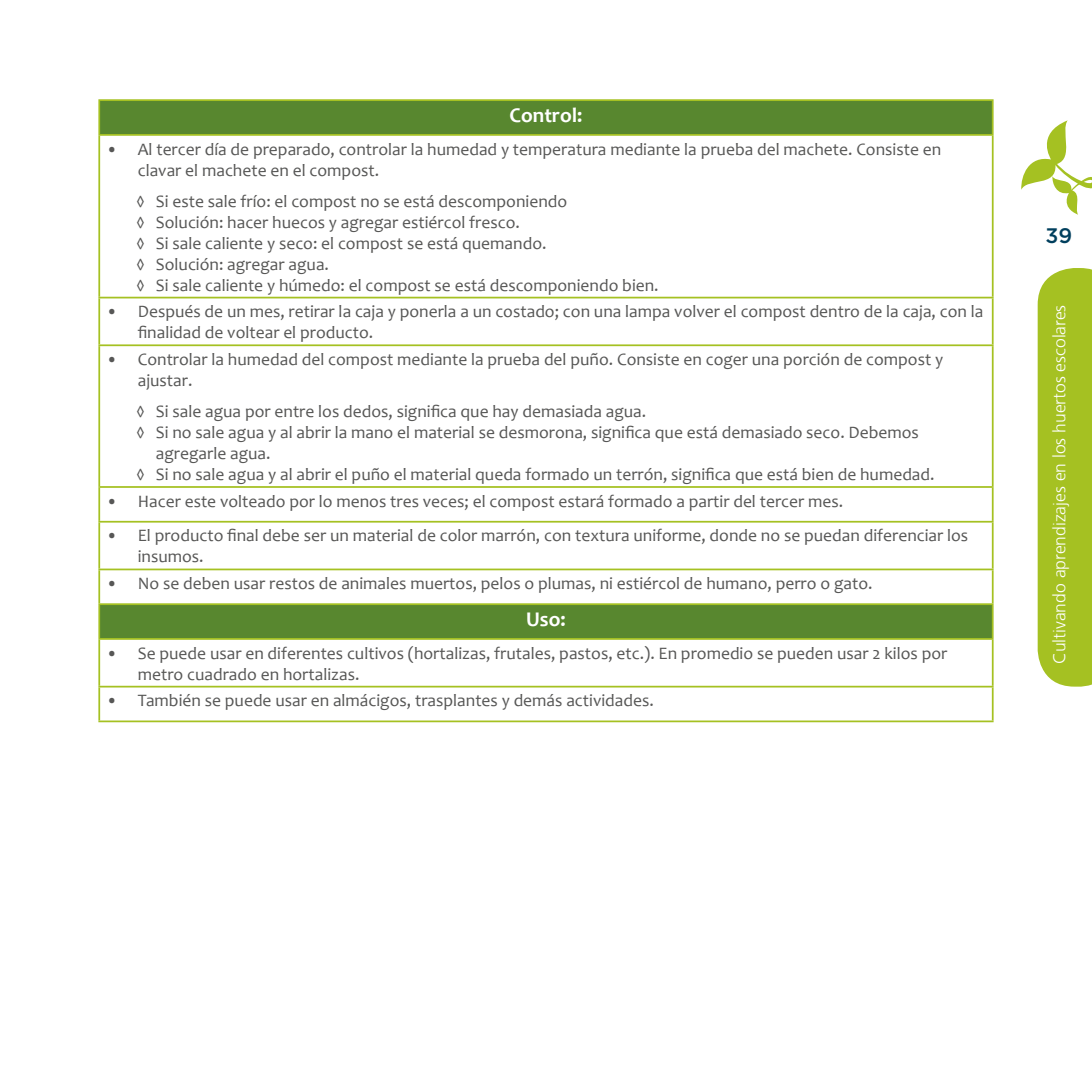
<style>
.page{position:relative;width:1092px;height:1092px;background:#fff}
.page>*{position:absolute;margin:0;border:0;box-sizing:border-box;transform-origin:0 0}
.t1{font:700 21px "Candara";color:#fff}
.t2{font:500 21px "Gotham";color:#003f5d}
.t3{font:17.5px/21px "Candara";color:#575756}
.t4{font:300 17.5px "Frutiger CE";color:#fff}
</style>
<div class="page">
<svg style="left:1021px;top:120px;width:70px;height:95px"></svg>
<div style="left:1037px;top:268px;width:54px;height:418px;background:#a5c122"></div>
<svg style="left:100px;top:101px;width:891px;height:537px"></svg>
<hr style="left:98px;top:99px;width:895px;height:2px;background:#a5c122">
<hr style="left:98px;top:101px;width:2px;height:33px;background:#a5c122">
<hr style="left:991px;top:101px;width:2px;height:33px;background:#a5c122">
<hr style="left:98px;top:134px;width:895px;height:2px;background:#a5c122">
<hr style="left:98px;top:136px;width:2px;height:161px;background:#a5c122">
<hr style="left:991px;top:136px;width:2px;height:161px;background:#a5c122">
<hr style="left:98px;top:297px;width:895px;height:1px;background:#a5c122">
<hr style="left:98px;top:298px;width:2px;height:46px;background:#a5c122">
<hr style="left:991px;top:298px;width:2px;height:46px;background:#a5c122">
<hr style="left:98px;top:344px;width:895px;height:2px;background:#a5c122">
<hr style="left:98px;top:346px;width:2px;height:140px;background:#a5c122">
<hr style="left:991px;top:346px;width:2px;height:140px;background:#a5c122">
<hr style="left:98px;top:486px;width:895px;height:2px;background:#a5c122">
<hr style="left:98px;top:488px;width:2px;height:33px;background:#a5c122">
<hr style="left:991px;top:488px;width:2px;height:33px;background:#a5c122">
<hr style="left:98px;top:521px;width:895px;height:1px;background:#a5c122">
<hr style="left:98px;top:522px;width:2px;height:46px;background:#a5c122">
<hr style="left:991px;top:522px;width:2px;height:46px;background:#a5c122">
<hr style="left:98px;top:568px;width:895px;height:2px;background:#a5c122">
<hr style="left:98px;top:570px;width:2px;height:33px;background:#a5c122">
<hr style="left:991px;top:570px;width:2px;height:33px;background:#a5c122">
<hr style="left:98px;top:603px;width:895px;height:2px;background:#a5c122">
<hr style="left:98px;top:605px;width:2px;height:33px;background:#a5c122">
<hr style="left:991px;top:605px;width:2px;height:33px;background:#a5c122">
<hr style="left:98px;top:638px;width:895px;height:1px;background:#a5c122">
<hr style="left:98px;top:639px;width:2px;height:46px;background:#a5c122">
<hr style="left:991px;top:639px;width:2px;height:46px;background:#a5c122">
<hr style="left:98px;top:685px;width:895px;height:2px;background:#a5c122">
<hr style="left:98px;top:687px;width:2px;height:33px;background:#a5c122">
<hr style="left:991px;top:687px;width:2px;height:33px;background:#a5c122">
<hr style="left:98px;top:720px;width:895px;height:2px;background:#a5c122">
<p class="t1" style="left:509px;top:102px;width:75px">Control:</p>
<p class="t3" style="left:138px;top:138px;width:805px;text-indent:-32px">• Al tercer día de preparado, controlar la humedad y temperatura mediante la prueba del machete. Consiste en clavar el machete en el compost.</p>
<p class="t3" style="left:136px;top:190px;width:524px">◊ Si este sale frío: el compost no se está descomponiendo<br>◊ Solución: hacer huecos y agregar estiércol fresco.<br>◊ Si sale caliente y seco: el compost se está quemando.<br>◊ Solución: agregar agua.<br>◊ Si sale caliente y húmedo: el compost se está descomponiendo bien.</p>
<p class="t3" style="left:138px;top:301px;width:847px;text-indent:-32px">• Después de un mes, retirar la caja y ponerla a un costado; con una lampa volver el compost dentro de la caja, con la finalidad de voltear el producto.</p>
<p class="t3" style="left:138px;top:348px;width:806px;text-indent:-32px">• Controlar la humedad del compost mediante la prueba del puño. Consiste en coger una porción de compost y ajustar.</p>
<p class="t3" style="left:136px;top:400px;width:511px">◊ Si sale agua por entre los dedos, significa que hay demasiada agua.</p>
<p class="t3" style="left:136px;top:421px;width:784px">◊ Si no sale agua y al abrir la mano el material se desmorona, significa que está demasiado seco. Debemos</p>
<p class="t3" style="left:156px;top:442px;width:116px">agregarle agua.</p>
<p class="t3" style="left:136px;top:463px;width:800px">◊ Si no sale agua y al abrir el puño el material queda formado un terrón, significa que está bien de humedad.</p>
<p class="t3" style="left:106px;top:490px;width:738px">• Hacer este volteado por lo menos tres veces; el compost estará formado a partir del tercer mes.</p>
<p class="t3" style="left:138px;top:525px;width:832px;text-indent:-32px">• El producto final debe ser un material de color marrón, con textura uniforme, donde no se puedan diferenciar los insumos.</p>
<p class="t3" style="left:106px;top:572px;width:767px">• No se deben usar restos de animales muertos, pelos o plumas, ni estiércol de humano, perro o gato.</p>
<p class="t1" style="left:526px;top:606px;width:41px">Uso:</p>
<p class="t3" style="left:138px;top:642px;width:811px;text-indent:-32px">• Se puede usar en diferentes cultivos (hortalizas, frutales, pastos, etc.). En promedio se pueden usar 2 kilos por metro cuadrado en hortalizas.</p>
<p class="t3" style="left:106px;top:690px;width:549px">• También se puede usar en almácigos, trasplantes y demás actividades.</p>
<p class="t2" style="left:1045px;top:221px;width:28px">39</p>
<p class="t4" style="left:1049px;top:664px;width:361px;rotate:-90deg">Cultivando aprendizajes en los huertos escolares</p>
</div>
